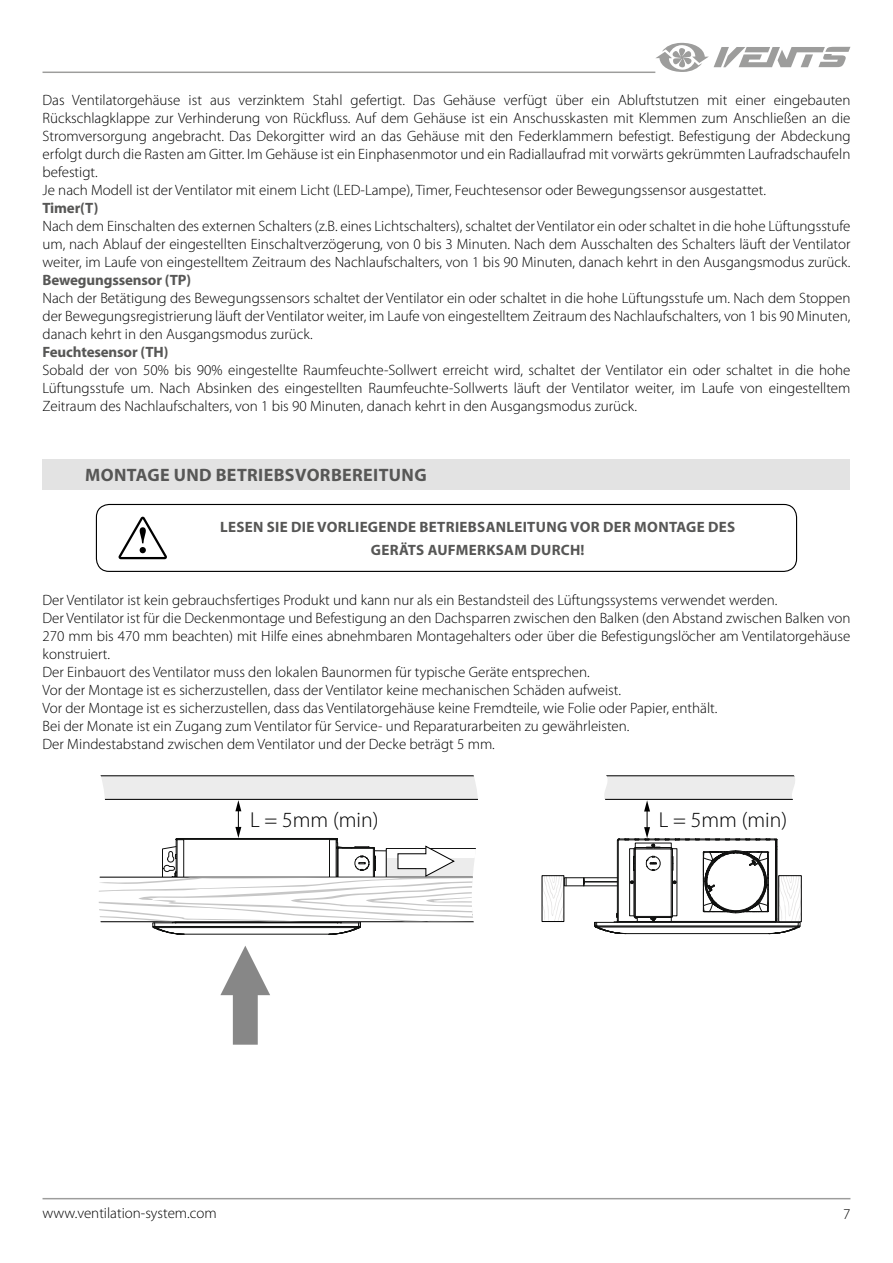
<style>
.page{position:relative;width:893px;height:1263px;background:#fff}
.page>*{position:absolute;margin:0;border:0;box-sizing:border-box;transform-origin:0 0}
.t1{font:300 21.75px "Myriad Pro";color:#000}
.t2{font:700 18px "Myriad Pro";letter-spacing:.02em;color:#575756}
.t3{font:300 15px/18px "Myriad Pro";color:#000;text-align:justify}
.t4{font:700 15px/22.2px "Myriad Pro";letter-spacing:.02em;color:#575756;text-align:center}
.t5{font:700 15px "Myriad Pro";letter-spacing:-.01em;color:#575756}
</style>
<div class="page">
<hr style="left:43px;top:1198px;width:807px;height:1px;background:#9d9d9c">
<hr style="left:43px;top:72px;width:612px;height:1px;background:#9d9d9c">
<svg style="left:655px;top:43px;width:195px;height:29px"></svg>
<svg style="left:220px;top:946px;width:50px;height:99px"></svg>
<div style="left:542px;top:875px;width:22px;height:47px;border:1px solid #000"></div>
<svg style="left:542px;top:876px;width:25px;height:45px"></svg>
<div style="left:564px;top:877px;width:54px;height:9px;border:1px solid #0f100f"></div>
<div style="left:92px;top:776px;width:395px;height:23px;background:#ececec"></div>
<div style="left:91px;top:775px;width:396px;height:25px;border:1px solid #000"></div>
<svg style="left:98px;top:800px;width:378px;height:135px"></svg>
<svg style="left:583px;top:775px;width:219px;height:160px"></svg>
<div style="left:778px;top:875px;width:24px;height:47px;border:1px solid #000"></div>
<div style="left:43px;top:459px;width:807px;height:31px;background:#e3e3e3"></div>
<div style="left:96px;top:504px;width:701px;height:68px;border:1px solid #000;border-radius:13px"></div>
<svg style="left:118px;top:517px;width:49px;height:42px"></svg>
<p class="t3" style="left:43px;top:91px;width:809px;text-align:left">Das Ventilatorgehäuse ist aus verzinktem Stahl gefertigt. Das Gehäuse verfügt über ein Abluftstutzen mit einer eingebauten Rückschlagklappe zur Verhinderung von Rückfluss. Auf dem Gehäuse ist ein Anschusskasten mit Klemmen zum Anschließen an die Stromversorgung angebracht. Das Dekorgitter wird an das Gehäuse mit den Federklammern befestigt. Befestigung der Abdeckung erfolgt durch die Rasten am Gitter. Im Gehäuse ist ein Einphasenmotor und ein Radiallaufrad mit vorwärts gekrümmten Laufradschaufeln befestigt.<br>Je nach Modell ist der Ventilator mit einem Licht (LED-Lampe), Timer, Feuchtesensor oder Bewegungssensor ausgestattet.</p>
<p class="t4" style="left:43px;top:196px;width:57px">Timer(T)</p>
<p class="t3" style="left:43px;top:217px;width:809px">Nach dem Einschalten des externen Schalters (z.B. eines Lichtschalters), schaltet der Ventilator ein oder schaltet in die hohe Lüftungsstufe um, nach Ablauf der eingestellten Einschaltverzögerung, von 0 bis 3 Minuten. Nach dem Ausschalten des Schalters läuft der Ventilator weiter, im Laufe von eingestelltem Zeitraum des Nachlaufschalters, von 1 bis 90 Minuten, danach kehrt in den Ausgangsmodus zurück.</p>
<p class="t5" style="left:43px;top:270px;width:150px">Bewegungssensor (TP)</p>
<p class="t3" style="left:43px;top:289px;width:809px">Nach der Betätigung des Bewegungssensors schaltet der Ventilator ein oder schaltet in die hohe Lüftungsstufe um. Nach dem Stoppen der Bewegungsregistrierung läuft der Ventilator weiter, im Laufe von eingestelltem Zeitraum des Nachlaufschalters, von 1 bis 90 Minuten, danach kehrt in den Ausgangsmodus zurück.</p>
<p class="t5" style="left:43px;top:342px;width:127px">Feuchtesensor (TH)</p>
<p class="t3" style="left:43px;top:361px;width:809px">Sobald der von 50% bis 90% eingestellte Raumfeuchte-Sollwert erreicht wird, schaltet der Ventilator ein oder schaltet in die hohe Lüftungsstufe um. Nach Absinken des eingestellten Raumfeuchte-Sollwerts läuft der Ventilator weiter, im Laufe von eingestelltem Zeitraum des Nachlaufschalters, von 1 bis 90 Minuten, danach kehrt in den Ausgangsmodus zurück.</p>
<p class="t2" style="left:85px;top:463px;width:343px">MONTAGE UND BETRIEBSVORBEREITUNG</p>
<p class="t4" style="left:220px;top:516px;width:517px">LESEN SIE DIE VORLIEGENDE BETRIEBSANLEITUNG VOR DER MONTAGE DES<br>GERÄTS AUFMERKSAM DURCH!</p>
<p class="t3" style="left:43px;top:592px;width:809px;text-align:left">Der Ventilator ist kein gebrauchsfertiges Produkt und kann nur als ein Bestandsteil des Lüftungssystems verwendet werden.<br>Der Ventilator ist für die Deckenmontage und Befestigung an den Dachsparren zwischen den Balken (den Abstand zwischen Balken von 270 mm bis 470 mm beachten) mit Hilfe eines abnehmbaren Montagehalters oder über die Befestigungslöcher am Ventilatorgehäuse konstruiert.<br>Der Einbauort des Ventilator muss den lokalen Baunormen für typische Geräte entsprechen.<br>Vor der Montage ist es sicherzustellen, dass der Ventilator keine mechanischen Schäden aufweist.<br>Vor der Montage ist es sicherzustellen, dass das Ventilatorgehäuse keine Fremdteile, wie Folie oder Papier, enthält.<br>Bei der Monate ist ein Zugang zum Ventilator für Service- und Reparaturarbeiten zu gewährleisten.<br>Der Mindestabstand zwischen dem Ventilator und der Decke beträgt 5 mm.</p>
<h1 class="t1" style="left:250px;top:807px;width:130px">L = 5mm (min)</h1>
<h1 class="t1" style="left:659px;top:808px;width:130px">L = 5mm (min)</h1>
<p class="t3" style="left:43px;top:1204px;width:176px">www.ventilation-system.com</p>
<p class="t3" style="left:843px;top:1205px;width:9px">7</p>
</div>
